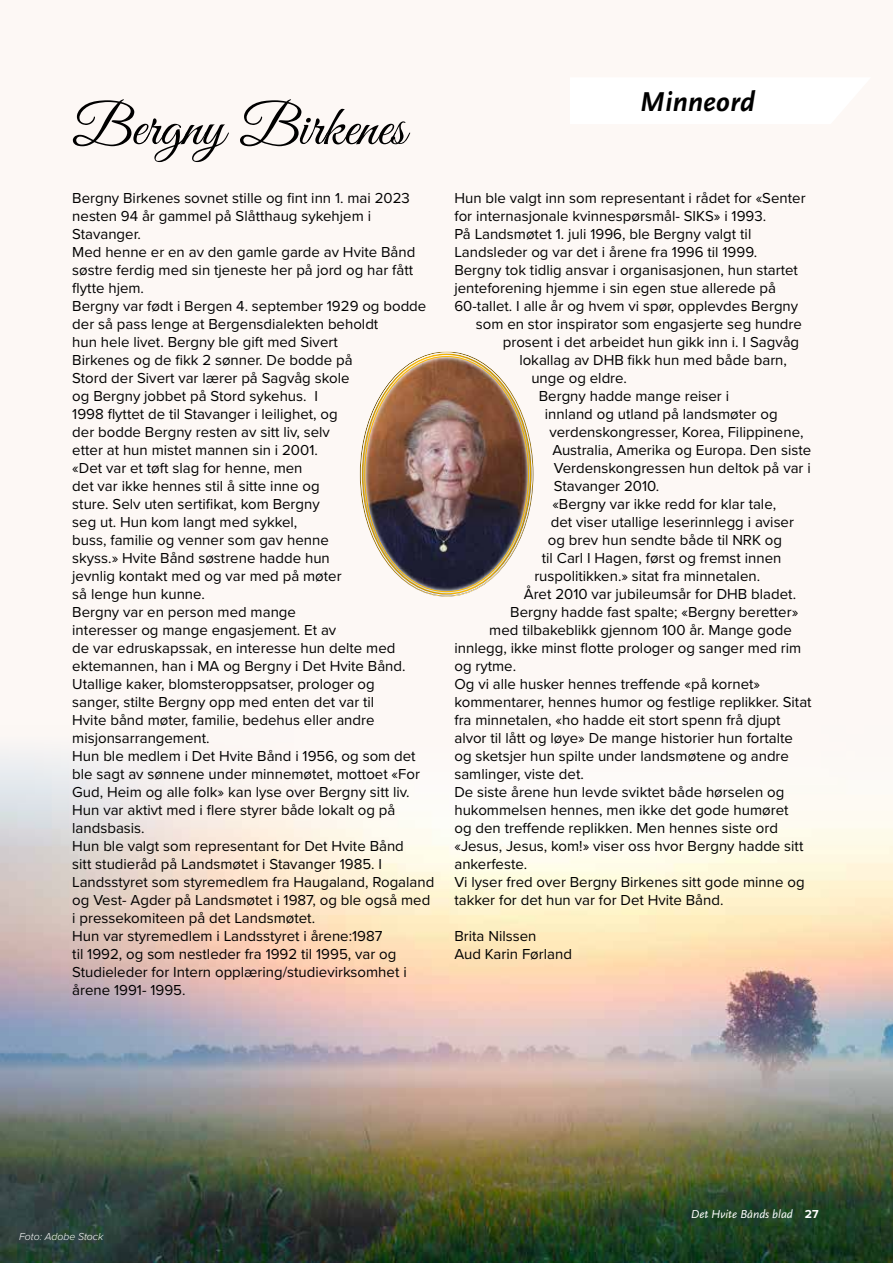
<style>
.page{position:relative;width:893px;height:1263px;background:#fdf8f5}
.page>*{position:absolute;margin:0;border:0;box-sizing:border-box;transform-origin:0 0}
.t1{font:57px "Great Vibes";color:#000}
.t2{font:italic 700 28.5px "Scala Sans Pro";color:#000}
.t3{font:15px/18px "Proxima Nova";color:#000}
.t4{font:italic 12px "Scala Sans Pro";color:#fff}
.t5{font:italic 300 10.5px "Proxima Nova";color:#fff}
.s1{font-family:"Proxima Nova";font-weight:700;font-style:normal}
</style>
<div class="page">
<img style="left:1px;top:752px;width:892px;height:511px">
<hr style="left:0;top:0;width:1px;height:1263px;background:#efe2d1">
<div style="left:360px;top:352px;width:174px;height:245px;background:#000;opacity:.75"></div>
<h1 class="t1" style="left:72px;top:96px;width:335px">Bergny Birkenes</h1>
<h2 class="t2" style="left:640px;top:85px;width:116px">Minneord</h2>
<p class="t3" style="left:72px;top:189px;width:364px">Bergny Birkenes sovnet stille og fint inn 1. mai 2023 nesten 94 år gammel på Slåtthaug sykehjem i Stavanger.<br>Med henne er en av den gamle garde av Hvite Bånd søstre ferdig med sin tjeneste her på jord og har fått flytte hjem.<br>Bergny var født i Bergen 4. september 1929 og bodde der så pass lenge at Bergensdialekten beholdt<br>hun hele livet. Bergny ble gift med Sivert<br>Birkenes og de fikk 2 sønner. De bodde på<br>Stord der Sivert var lærer på Sagvåg skole<br>og Bergny jobbet på Stord sykehus. I<br>1998 flyttet de til Stavanger i leilighet, og<br>der bodde Bergny resten av sitt liv, selv<br>etter at hun mistet mannen sin i 2001.<br>«Det var et tøft slag for henne, men<br>det var ikke hennes stil å sitte inne og<br>sture. Selv uten sertifikat, kom Bergny<br>seg ut. Hun kom langt med sykkel,<br>buss, familie og venner som gav henne<br>skyss.» Hvite Bånd søstrene hadde hun<br>jevnlig kontakt med og var med på møter<br>så lenge hun kunne.<br>Bergny var en person med mange<br>interesser og mange engasjement. Et av<br>de var edruskapssak, en interesse hun delte med ektemannen, han i MA og Bergny i Det Hvite Bånd.<br>Utallige kaker, blomsteroppsatser, prologer og<br>sanger, stilte Bergny opp med enten det var til<br>Hvite bånd møter, familie, bedehus eller andre misjonsarrangement.<br>Hun ble medlem i Det Hvite Bånd i 1956, og som det ble sagt av sønnene under minnemøtet, mottoet «For Gud, Heim og alle folk» kan lyse over Bergny sitt liv.<br>Hun var aktivt med i flere styrer både lokalt og på landsbasis.<br>Hun ble valgt som representant for Det Hvite Bånd<br>sitt studieråd på Landsmøtet i Stavanger 1985. I Landsstyret som styremedlem fra Haugaland, Rogaland og Vest- Agder på Landsmøtet i 1987, og ble også med i pressekomiteen på det Landsmøtet.<br>Hun var styremedlem i Landsstyret i årene:1987<br>til 1992, og som nestleder fra 1992 til 1995, var og Studieleder for Intern opplæring/studievirksomhet i årene 1991- 1995.</p>
<p class="t3" style="left:454px;top:189px;width:353px">Hun ble valgt inn som representant i rådet for «Senter</p>
<p class="t3" style="left:454px;top:207px;width:312px">for internasjonale kvinnespørsmål- SIKS» i 1993.</p>
<p class="t3" style="left:454px;top:225px;width:298px">På Landsmøtet 1. juli 1996, ble Bergny valgt til</p>
<p class="t3" style="left:454px;top:243px;width:302px">Landsleder og var det i årene fra 1996 til 1999.</p>
<p class="t3" style="left:454px;top:261px;width:345px">Bergny tok tidlig ansvar i organisasjonen, hun startet</p>
<p class="t3" style="left:454px;top:279px;width:323px">jenteforening hjemme i sin egen stue allerede på</p>
<p class="t3" style="left:454px;top:297px;width:345px">60-tallet. I alle år og hvem vi spør, opplevdes Bergny</p>
<p class="t3" style="left:476px;top:315px;width:328px">som en stor inspirator som engasjerte seg hundre</p>
<p class="t3" style="left:503px;top:333px;width:298px">prosent i det arbeidet hun gikk inn i. I Sagvåg</p>
<p class="t3" style="left:519px;top:351px;width:269px">lokallag av DHB fikk hun med både barn,</p>
<p class="t3" style="left:531px;top:369px;width:95px">unge og eldre.</p>
<p class="t3" style="left:539px;top:387px;width:192px">Bergny hadde mange reiser i</p>
<p class="t3" style="left:545px;top:405px;width:234px">innland og utland på landsmøter og</p>
<p class="t3" style="left:549px;top:423px;width:256px">verdenskongresser, Korea, Filippinene,</p>
<p class="t3" style="left:552px;top:441px;width:260px">Australia, Amerika og Europa. Den siste</p>
<p class="t3" style="left:554px;top:459px;width:258px">Verdenskongressen hun deltok på var i</p>
<p class="t3" style="left:554px;top:477px;width:105px">Stavanger 2010.</p>
<p class="t3" style="left:552px;top:495px;width:225px">«Bergny var ikke redd for klar tale,</p>
<p class="t3" style="left:551px;top:513px;width:245px">det viser utallige leserinnlegg i aviser</p>
<p class="t3" style="left:548px;top:531px;width:236px">og brev hun sendte både til NRK og</p>
<p class="t3" style="left:542px;top:549px;width:241px">til Carl I Hagen, først og fremst innen</p>
<p class="t3" style="left:534px;top:567px;width:226px">ruspolitikken.» sitat fra minnetalen.</p>
<p class="t3" style="left:524px;top:585px;width:272px">Året 2010 var jubileumsår for DHB bladet.</p>
<p class="t3" style="left:510px;top:603px;width:289px">Bergny hadde fast spalte; «Bergny beretter»</p>
<p class="t3" style="left:489px;top:621px;width:304px">med tilbakeblikk gjennom 100 år. Mange gode</p>
<p class="t3" style="left:454px;top:639px;width:348px">innlegg, ikke minst flotte prologer og sanger med rim</p>
<p class="t3" style="left:454px;top:657px;width:61px">og rytme.</p>
<p class="t3" style="left:454px;top:675px;width:307px">Og vi alle husker hennes treffende «på kornet»</p>
<p class="t3" style="left:454px;top:693px;width:359px">kommentarer, hennes humor og festlige replikker. Sitat</p>
<p class="t3" style="left:454px;top:711px;width:328px">fra minnetalen, «ho hadde eit stort spenn frå djupt</p>
<p class="t3" style="left:454px;top:729px;width:340px">alvor til lått og løye» De mange historier hun fortalte</p>
<p class="t3" style="left:454px;top:747px;width:336px">og sketsjer hun spilte under landsmøtene og andre</p>
<p class="t3" style="left:454px;top:765px;width:129px">samlinger, viste det.</p>
<p class="t3" style="left:454px;top:783px;width:331px">De siste årene hun levde sviktet både hørselen og</p>
<p class="t3" style="left:454px;top:801px;width:336px">hukommelsen hennes, men ikke det gode humøret</p>
<p class="t3" style="left:454px;top:819px;width:325px">og den treffende replikken. Men hennes siste ord</p>
<p class="t3" style="left:454px;top:837px;width:351px">«Jesus, Jesus, kom!» viser oss hvor Bergny hadde sitt</p>
<p class="t3" style="left:454px;top:855px;width:72px">ankerfeste.</p>
<p class="t3" style="left:454px;top:873px;width:352px">Vi lyser fred over Bergny Birkenes sitt gode minne og</p>
<p class="t3" style="left:454px;top:891px;width:269px">takker for det hun var for Det Hvite Bånd.</p>
<p class="t3" style="left:454px;top:927px;width:119px">Brita Nilssen<br>Aud Karin Førland</p>
<p class="t5" style="left:19px;top:1229px;width:86px">Foto: Adobe Stock</p>
<p class="t4" style="left:691px;top:1207px;width:129px">Det Hvite Bånds blad <span class="s1">27</span></p>
</div>
